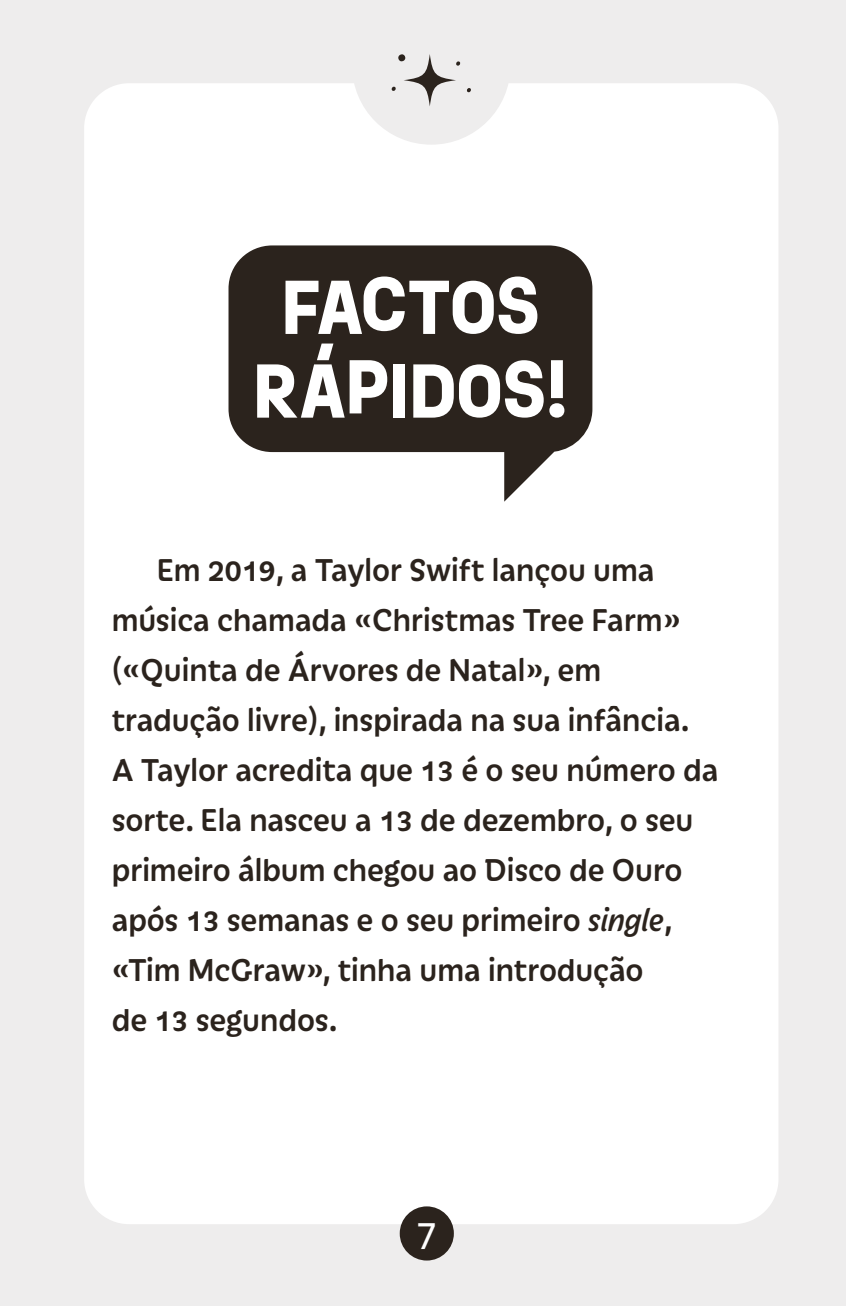
<style>
.page{position:relative;width:846px;height:1306px;background:#fff}
.page>*{position:absolute;margin:0;border:0;box-sizing:border-box;transform-origin:0 0}
.t1{font:70px/83.6px "Ruddy Bold 2";color:#fff;text-align:center}
.t2{font:500 34px/50px "Iskra";color:#2b231d;scale:.95 1}
.t3{font:34px "Ruddy";color:#fff}
.s1{font-style:italic}
</style>
<div class="page">
<div style="left:0;top:0;width:846px;height:1305px;background:#eeeded"></div>
<div style="left:84px;top:83px;width:694px;height:1140px;background:#fff;border-radius:45px"></div>
<svg style="left:354px;top:54px;width:155px;height:91px"></svg>
<svg style="left:228px;top:245px;width:364px;height:256px;fill:#2b231d"></svg>
<div style="left:400px;top:1206px;width:54px;height:54px;background:#2b231d;border-radius:50%"></div>
<h1 class="t1" style="left:253px;top:263px;width:316px">FACTOS<br>RÁPIDOS!</h1>
<p class="t2" style="left:112px;top:542px;width:640px;text-indent:45px">Em 2019, a Taylor Swift lançou uma música chamada «Christmas Tree Farm» («Quinta de Árvores de Natal», em tradução livre), inspirada na sua infância.<br>A Taylor acredita que 13 é o seu número da sorte. Ela nasceu a 13 de dezembro, o seu primeiro álbum chegou ao Disco de Ouro após 13 semanas e o seu primeiro <span class="s1">single</span>, «Tim McGraw», tinha uma introdução<br>de 13 segundos.</p>
<p class="t3" style="left:417px;top:1209px;width:21px">7</p>
</div>
